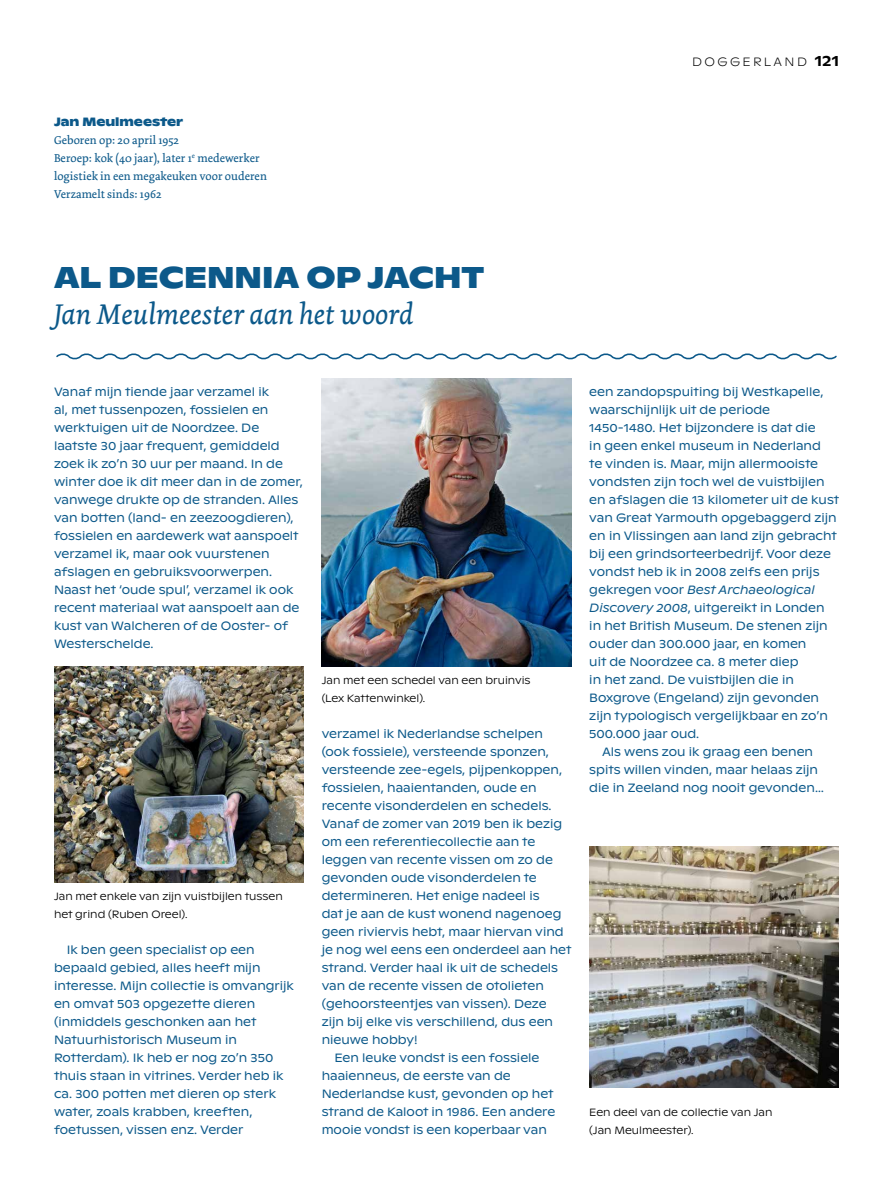
<style>
.page{position:relative;width:893px;height:1191px;background:#fff}
.page>*{position:absolute;margin:0;border:0;box-sizing:border-box;transform-origin:0 0}
.Verzamelaar_titel{font:italic 30px "Dolly Pro";color:#0c598a}
.Verzamelaar_titel-2{font:700 30px "Ginto Nord";color:#0c598a}
.Verzamelaar_body_met{font:12px/18px "Ginto Nord";color:#0c598a}
.Verzamelaar_body{font:12px/18px "Ginto Nord";color:#0c598a}
.kader_body{font:12px/18px "Dolly Pro";color:#0c598a}
.kader_body-2{font:700 12px "Ginto Nord";color:#0c598a}
.t1{font:100 12px "Ginto Nord";letter-spacing:.2em;color:#000}
.bijschrift_links{font:300 10.5px/18px "Ginto Nord";color:#000}
.s1{font-weight:500;font-size:15px}
.s2{font-style:italic}
</style>
<div class="page">
<svg style="left:56px;top:353px;width:781px;height:7px"></svg>
<img style="left:54px;top:666px;width:250px;height:216px">
<img style="left:322px;top:378px;width:249px;height:288px">
<img style="left:589px;top:846px;width:250px;height:241px">
<p class="kader_body-2" style="left:54px;top:113px;width:131px">Jan Meulmeester</p>
<p class="kader_body" style="left:54px;top:131px;width:127px">Geboren op: 20 april 1952</p>
<p class="kader_body" style="left:54px;top:149px;width:214px">Beroep: kok (40 jaar), later 1<sup>e</sup> medewerker logistiek in een megakeuken voor ouderen</p>
<p class="kader_body" style="left:54px;top:185px;width:109px">Verzamelt sinds: 1962</p>
<p class="t1" style="left:692px;top:53px;width:148px">DOGGERLAND <span class="s1">121</span></p>
<p class="Verzamelaar_titel-2" style="left:54px;top:254px;width:432px">AL DECENNIA OP JACHT</p>
<p class="Verzamelaar_titel" style="left:54px;top:295px;width:361px">Jan Meulmeester aan het woord</p>
<p class="Verzamelaar_body" style="left:54px;top:382px;width:251px">Vanaf mijn tiende jaar verzamel ik<br>al, met tussenpozen, fossielen en werktuigen uit de Noordzee. De laatste 30 jaar frequent, gemiddeld zoek ik zo’n 30 uur per maand. In de winter doe ik dit meer dan in de zomer, vanwege drukte op de stranden. Alles van botten (land- en zeezoogdieren), fossielen en aardewerk wat aanspoelt verzamel ik, maar ook vuurstenen afslagen en gebruiksvoorwerpen.<br>Naast het ‘oude spul’, verzamel ik ook recent materiaal wat aanspoelt aan de kust van Walcheren of de Ooster- of Westerschelde.</p>
<p class="bijschrift_links" style="left:54px;top:887px;width:230px">Jan met enkele van zijn vuistbijlen tussen het grind (Ruben Oreel).</p>
<p class="Verzamelaar_body_met" style="left:54px;top:940px;width:242px;text-indent:13px">Ik ben geen specialist op een bepaald gebied, alles heeft mijn interesse. Mijn collectie is omvangrijk en omvat 503 opgezette dieren (inmiddels geschonken aan het<br>Natuurhistorisch Museum in<br>Rotterdam). Ik heb er nog zo’n 350 thuis staan in vitrines. Verder heb ik ca. 300 potten met dieren op sterk water, zoals krabben, kreeften, foetussen, vissen enz. Verder</p>
<p class="bijschrift_links" style="left:322px;top:671px;width:210px">Jan met een schedel van een bruinvis (Lex Kattenwinkel).</p>
<p class="Verzamelaar_body_met" style="left:322px;top:724px;width:251px">verzamel ik Nederlandse schelpen (ook fossiele), versteende sponzen, versteende zee-egels, pijpenkoppen, fossielen, haaientanden, oude en recente visonderdelen en schedels.<br>Vanaf de zomer van 2019 ben ik bezig om een referentiecollectie aan te leggen van recente vissen om zo de gevonden oude visonderdelen te determineren. Het enige nadeel is<br>dat je aan de kust wonend nagenoeg geen riviervis hebt, maar hiervan vind je nog wel eens een onderdeel aan het strand. Verder haal ik uit de schedels van de recente vissen de otolieten (gehoorsteentjes van vissen). Deze zijn bij elke vis verschillend, dus een nieuwe hobby!</p>
<p class="Verzamelaar_body_met" style="left:322px;top:1048px;width:235px;text-indent:13px">Een leuke vondst is een fossiele haaienneus, de eerste van de<br>Nederlandse kust, gevonden op het strand de Kaloot in 1986. Een andere mooie vondst is een koperbaar van</p>
<p class="Verzamelaar_body_met" style="left:589px;top:382px;width:251px">een zandopspuiting bij Westkapelle, waarschijnlijk uit de periode 1450‑1480. Het bijzondere is dat die<br>in geen enkel museum in Nederland<br>te vinden is. Maar, mijn allermooiste vondsten zijn toch wel de vuistbijlen en afslagen die 13 kilometer uit de kust van Great Yarmouth opgebaggerd zijn en in Vlissingen aan land zijn gebracht bij een grindsorteerbedrijf. Voor deze vondst heb ik in 2008 zelfs een prijs gekregen voor <span class="s2">Best Archaeological Discovery 2008</span>, uitgereikt in Londen in het British Museum. De stenen zijn ouder dan 300.000 jaar, en komen<br>uit de Noordzee ca. 8 meter diep<br>in het zand. De vuistbijlen die in Boxgrove (Engeland) zijn gevonden zijn typologisch vergelijkbaar en zo’n 500.000 jaar oud.</p>
<p class="Verzamelaar_body_met" style="left:589px;top:742px;width:237px;text-align:center">Als wens zou ik graag een benen spits willen vinden, maar helaas zijn die in Zeeland nog nooit gevonden…</p>
<p class="bijschrift_links" style="left:589px;top:1103px;width:185px">Een deel van de collectie van Jan (Jan Meulmeester).</p>
</div>
